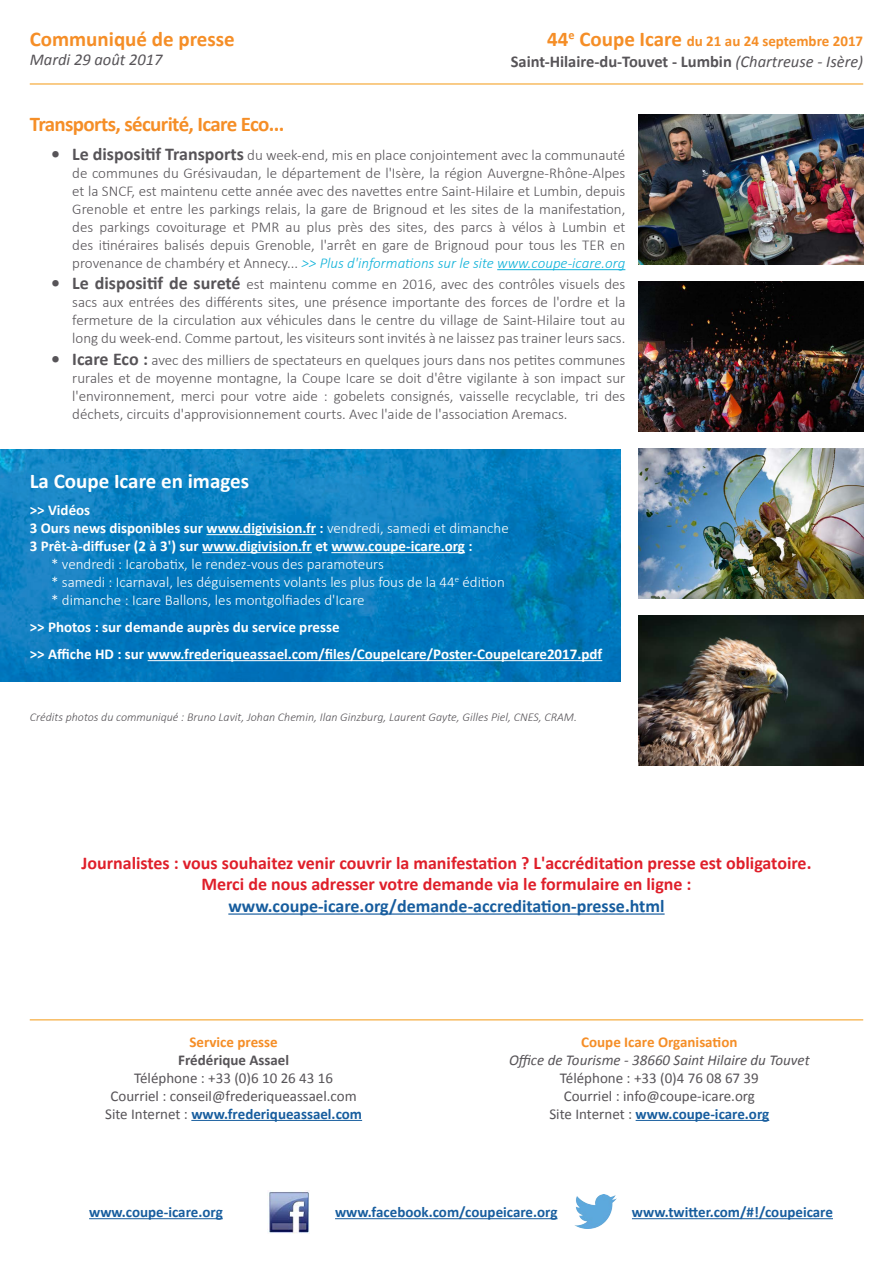
<style>
.page{position:relative;width:893px;height:1263px;background:#fff}
.page>*{position:absolute;margin:0;border:0;box-sizing:border-box;transform-origin:0 0}
.t1{font:700 21px "Calibri";letter-spacing:-.03em;color:#f58e27}
.t2{font:700 21px "Calibri";color:#fff}
.t3{font:700 21px "Calibri";color:#f58e27}
.t4{font:700 18px "Calibri";color:#df1f2a}
.t5{font:700 18px "Calibri";color:#175d9e}
.t6{font:700 16.5px "Calibri";color:#575458}
.t7{font:italic 16.5px "Calibri";color:#575458}
.t8{font:300 15px/18px "Calibri";color:#575458;text-align:justify}
.t9{font:700 15px "Calibri";color:#fff}
.t10{font:300 15px "Calibri";color:#fff}
.t11{font:700 15px "Calibri";color:#175d9e}
.t12{font:15px "Calibri";color:#575458}
.t13{font:700 15px "Calibri";color:#f58e27}
.t14{font:italic 15px "Calibri";color:#575458}
.t15{font:700 15px "Calibri";color:#575458}
.t16{font:italic 300 12px "Calibri";color:#575458}
.s1{font-size:21px}
.s2{font-weight:400;font-style:italic}
.s3{font-weight:700;font-size:18px}
.s4{font-style:italic;color:#10b2d9}
.s5{font-weight:300}
.s6{font-weight:400;color:#575458}
</style>
<div class="page">
<hr style="left:30px;top:83px;width:833px;height:2px;background:#f5a52c">
<hr style="left:89px;top:1218px;width:134px;height:1px;background:#175d9e">
<hr style="left:335px;top:1218px;width:223px;height:1px;background:#175d9e">
<hr style="left:632px;top:1218px;width:201px;height:1px;background:#175d9e">
<img style="left:269px;top:1191px;width:41px;height:42px">
<img style="left:574px;top:1195px;width:42px;height:34px">
<hr style="left:497px;top:269px;width:128px;height:1px;background:#10b2d9">
<hr style="left:191px;top:1120px;width:171px;height:1px;background:#175d9e">
<hr style="left:636px;top:1120px;width:133px;height:1px;background:#175d9e">
<hr style="left:30px;top:1019px;width:833px;height:1px;background:#f5a52c">
<hr style="left:228px;top:913px;width:437px;height:2px;background:#175d9e">
<img style="left:0;top:450px;width:621px;height:231px">
<hr style="left:206px;top:534px;width:110px;height:1px;background:#fff">
<hr style="left:202px;top:552px;width:110px;height:1px;background:#fff">
<hr style="left:331px;top:552px;width:134px;height:1px;background:#fff">
<hr style="left:148px;top:660px;width:454px;height:1px;background:#fff">
<img style="left:638px;top:616px;width:225px;height:150px">
<img style="left:638px;top:449px;width:225px;height:150px">
<img style="left:638px;top:282px;width:225px;height:150px">
<img style="left:638px;top:115px;width:225px;height:150px">
<h1 class="t3" style="left:30px;top:24px;width:207px">Communiqué de presse</h1>
<p class="t7" style="left:30px;top:48px;width:134px">Mardi 29 août 2017</p>
<p class="t13" style="left:547px;top:30px;width:318px"><span class="s1">44</span><sup>e</sup> <span class="s1">Coupe Icare</span> du 21 au 24 septembre 2017</p>
<p class="t6" style="left:511px;top:49px;width:354px">Saint-Hilaire-du-Touvet - Lumbin <span class="s2">(Chartreuse - Isère)</span></p>
<p class="t1" style="left:30px;top:110px;width:256px">Transports, sécurité, Icare Eco...</p>
<p class="t8" style="left:72px;top:146px;width:555px;text-indent:-21px"><span class="s3">• Le dispositif Transports</span> du week-end, mis en place conjointement avec la communauté de communes du Grésivaudan, le département de l'Isère, la région Auvergne-Rhône-Alpes et la SNCF, est maintenu cette année avec des navettes entre Saint-Hilaire et Lumbin, depuis Grenoble et entre les parkings relais, la gare de Brignoud et les sites de la manifestation, des parkings covoiturage et PMR au plus près des sites, des parcs à vélos à Lumbin et des itinéraires balisés depuis Grenoble, l'arrêt en gare de Brignoud pour tous les TER en provenance de chambéry et Annecy... <span class="s4">&gt;&gt; Plus d'informations sur le site www.coupe-icare.org</span></p>
<p class="t8" style="left:72px;top:275px;width:555px;text-indent:-21px"><span class="s3">• Le dispositif de sureté</span> est maintenu comme en 2016, avec des contrôles visuels des sacs aux entrées des différents sites, une présence importante des forces de l'ordre et la fermeture de la circulation aux véhicules dans le centre du village de Saint-Hilaire tout au long du week-end. Comme partout, les visiteurs sont invités à ne laissez pas trainer leurs sacs.</p>
<p class="t8" style="left:72px;top:351px;width:555px;text-indent:-21px"><span class="s3">• Icare Eco :</span> avec des milliers de spectateurs en quelques jours dans nos petites communes rurales et de moyenne montagne, la Coupe Icare se doit d'être vigilante à son impact sur l'environnement, merci pour votre aide : gobelets consignés, vaisselle recyclable, tri des déchets, circuits d'approvisionnement courts. Avec l'aide de l'association Aremacs.</p>
<p class="t2" style="left:30px;top:466px;width:221px">La Coupe Icare en images</p>
<p class="t9" style="left:30px;top:499px;width:62px">&gt;&gt; Vidéos</p>
<p class="t9" style="left:30px;top:517px;width:481px">3 Ours news disponibles sur www.digivision.fr : <span class="s5">vendredi, samedi et dimanche</span></p>
<p class="t9" style="left:30px;top:535px;width:444px">3 Prêt-à-diffuser (2 à 3') sur www.digivision.fr et www.coupe-icare.org :</p>
<p class="t10" style="left:51px;top:555px;width:334px">* vendredi : Icarobatix, le rendez-vous des paramoteurs</p>
<p class="t10" style="left:51px;top:573px;width:455px">* samedi : Icarnaval, les déguisements volants les plus fous de la 44<sup>e</sup> édition</p>
<p class="t10" style="left:51px;top:591px;width:315px">* dimanche : Icare Ballons, les montgolfiades d'Icare</p>
<p class="t9" style="left:30px;top:616px;width:311px">&gt;&gt; Photos : sur demande auprès du service presse</p>
<p class="t9" style="left:30px;top:643px;width:574px">&gt;&gt; Affiche HD : sur www.frederiqueassael.com/files/CoupeIcare/Poster-CoupeIcare2017.pdf</p>
<p class="t16" style="left:30px;top:710px;width:549px">Crédits photos du communiqué : Bruno Lavit, Johan Chemin, Ilan Ginzburg, Laurent Gayte, Gilles Piel, CNES, CRAM.</p>
<p class="t4" style="left:81px;top:850px;width:731px">Journalistes : vous souhaitez venir couvrir la manifestation ? L'accréditation presse est obligatoire.</p>
<p class="t4" style="left:201px;top:872px;width:492px">Merci de nous adresser votre demande via le formulaire en ligne :</p>
<p class="t5" style="left:228px;top:893px;width:438px">www.coupe-icare.org/demande-accreditation-presse.html</p>
<p class="t13" style="left:189px;top:1031px;width:90px">Service presse</p>
<p class="t15" style="left:178px;top:1049px;width:112px">Frédérique Assael</p>
<p class="t12" style="left:134px;top:1067px;width:200px">Téléphone : +33 (0)6 10 26 43 16</p>
<p class="t12" style="left:110px;top:1085px;width:248px">Courriel : conseil@frederiqueassael.com</p>
<p class="t11" style="left:105px;top:1103px;width:258px"><span class="s6">Site Internet :</span> www.frederiqueassael.com</p>
<p class="t13" style="left:581px;top:1031px;width:158px">Coupe Icare Organisation</p>
<p class="t14" style="left:509px;top:1049px;width:302px">Office de Tourisme - 38660 Saint Hilaire du Touvet</p>
<p class="t12" style="left:560px;top:1067px;width:200px">Téléphone : +33 (0)4 76 08 67 39</p>
<p class="t12" style="left:564px;top:1085px;width:193px">Courriel : info@coupe-icare.org</p>
<p class="t11" style="left:549px;top:1103px;width:221px"><span class="s6">Site Internet :</span> www.coupe-icare.org</p>
<p class="t11" style="left:89px;top:1201px;width:135px">www.coupe-icare.org</p>
<p class="t11" style="left:335px;top:1201px;width:224px">www.facebook.com/coupeicare.org</p>
<p class="t11" style="left:632px;top:1201px;width:203px">www.twitter.com/#!/coupeicare</p>
</div>
